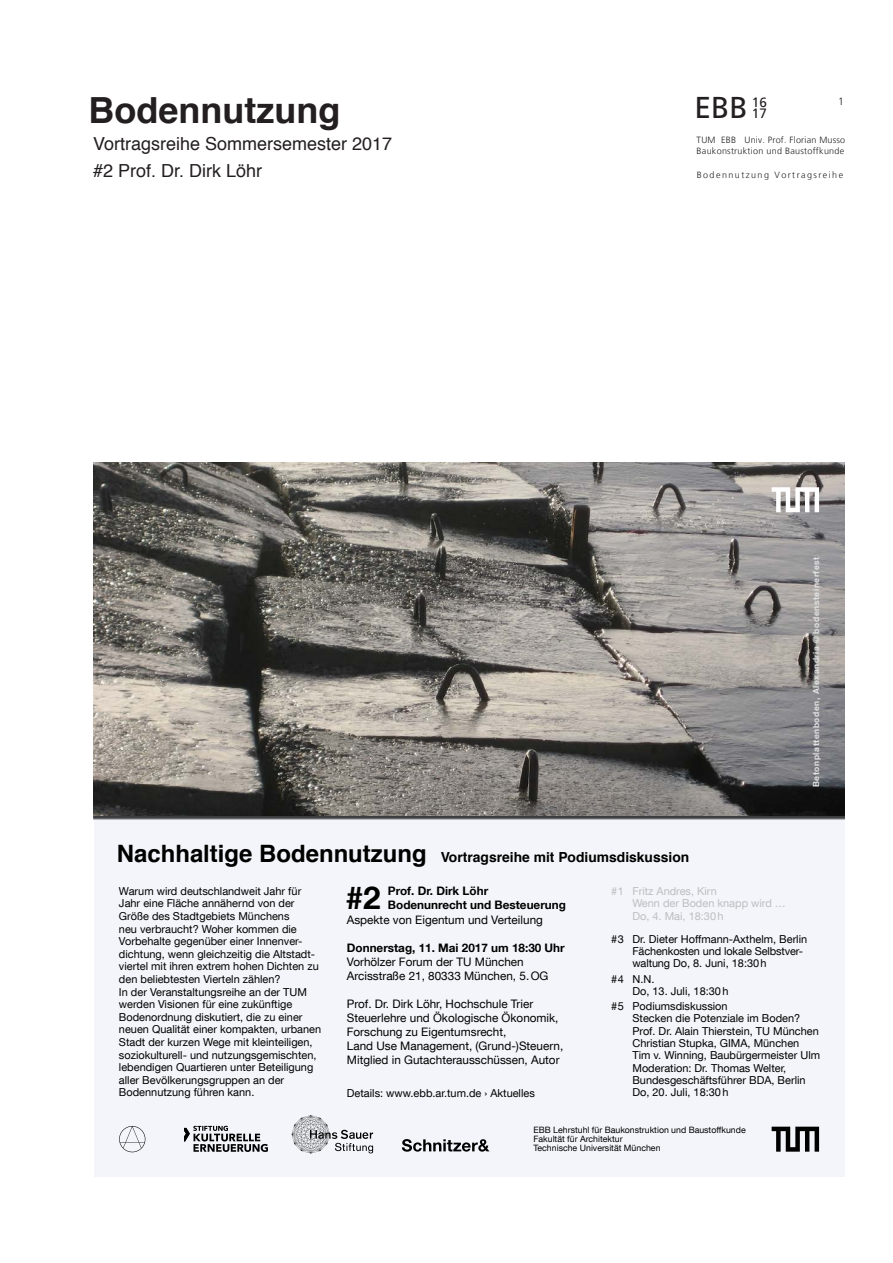
<style>
.page{position:relative;width:893px;height:1263px;background:#fff}
.page>*{position:absolute;margin:0;border:0;box-sizing:border-box;transform-origin:0 0}
.t1{font:700 36px "Helvetica";color:#231f20}
.t2{font:700 31.35px "TUM Neue Helvetica";color:#000}
.t3{font:30px "Frutiger";color:#231f20}
.t4{font:18px "Helvetica";color:#231f20}
.t5{font:700 13.8px "Helvetica";color:#000}
.t6{font:13.5px "Frutiger";color:#231f20}
.t7{font:11.7px/14.1px "TUM Neue Helvetica";color:#000}
.t8{font:700 11.7px "TUM Neue Helvetica";color:#000}
.t9{font:10.95px/12.6px "TUM Neue Helvetica";color:#000}
.t10{font:10.95px/12.3px "TUM Neue Helvetica";color:#bcbec0}
.t11{font:300 10.5px "Frutiger";color:#231f20}
.t12{font:300 9px/10.8px "Frutiger";letter-spacing:.03em;color:#231f20}
.t13{font:300 9px "Frutiger";letter-spacing:.16em;color:#231f20}
.t14{font:8.7px/9.3px "TUM Neue Helvetica";color:#000}
.t15{font:700 8.4px "TUM Neue Helvetica";letter-spacing:.07em;color:#e2e3e4}
.s1{font-size:24px}
.s2{font-weight:700}
</style>
<div class="page">
<div style="left:94px;top:816px;width:750px;height:361px;background:#f4f5fa"></div>
<img style="left:94px;top:462px;width:750px;height:354px">
<svg style="left:772px;top:487px;width:47px;height:25px"></svg>
<svg style="left:402px;top:1139px;width:87px;height:13px"></svg>
<svg style="left:292px;top:1115px;width:81px;height:38px"></svg>
<svg style="left:184px;top:1126px;width:84px;height:26px"></svg>
<svg style="left:119px;top:1126px;width:26px;height:26px"></svg>
<svg style="left:772px;top:1127px;width:47px;height:25px"></svg>
<p class="t1" style="left:89px;top:81px;width:253px">Bodennutzung</p>
<p class="t4" style="left:93px;top:130px;width:301px">Vortragsreihe Sommersemester 2017</p>
<p class="t4" style="left:93px;top:157px;width:171px">#2 Prof. Dr. Dirk Löhr</p>
<h3 class="t3" style="left:694px;top:90px;width:55px">EBB</h3>
<p class="t6" style="left:752px;top:106px;width:17px">17</p>
<p class="t6" style="left:752px;top:94px;width:17px">16</p>
<p class="t11" style="left:838px;top:95px;width:7px">1</p>
<p class="t12" style="left:697px;top:135px;width:150px">TUM EBB Univ. Prof. Florian Musso<br>Baukonstruktion und Baustoffkunde</p>
<p class="t13" style="left:697px;top:169px;width:148px">Bodennutzung Vortragsreihe</p>
<p class="t15" style="left:811px;top:787px;width:232px;rotate:-90deg">Betonplattenboden, Alexandria © bodensteinerfest</p>
<p class="t5" style="left:117px;top:846px;width:574px"><span class="s1">Nachhaltige Bodennutzung</span> Vortragsreihe mit Podiumsdiskussion</p>
<p class="t10" style="left:632px;top:884px;width:155px;text-indent:-21px">#1 Fritz Andres, Kirn<br>Wenn der Boden knapp wird …<br>Do, 4. Mai, 18:30h</p>
<p class="t9" style="left:632px;top:932px;width:176px;text-indent:-21px">#3 Dr. Dieter Hoffmann-Axthelm, Berlin<br>Fächenkosten und lokale Selbstver&shy;waltung Do, 8. Juni, 18:30h</p>
<p class="t9" style="left:632px;top:972px;width:98px;text-indent:-21px">#4 N.N.<br>Do, 13. Juli, 18:30h</p>
<p class="t9" style="left:632px;top:1000px;width:189px;text-indent:-21px">#5 Podiumsdiskussion<br>Stecken die Potenziale im Boden?<br>Prof. Dr. Alain Thierstein, TU München Christian Stupka, GIMA, München Tim v. Winning, Baubürgermeister Ulm Moderation: Dr. Thomas Welter, Bundesgeschäftsführer BDA, Berlin</p>
<p class="t9" style="left:347px;top:1086px;width:189px">Details: www.ebb.ar.tum.de › Aktuelles</p>
<p class="t9" style="left:632px;top:1086px;width:98px">Do, 20. Juli, 18:30h</p>
<p class="t9" style="left:119px;top:884px;width:204px">Warum wird deutschlandweit Jahr für Jahr eine Fläche annähernd von der Größe des Stadtgebiets Münchens<br>neu verbraucht? Woher kommen die Vorbehalte gegenüber einer Innenver&shy;dichtung, wenn gleichzeitig die Altstadt&shy;viertel mit ihren extrem hohen Dichten zu den beliebtesten Vierteln zählen?<br>In der Veranstaltungsreihe an der TUM werden Visionen für eine zukünftige Bodenordnung diskutiert, die zu einer neuen Qualität einer kompakten, urbanen Stadt der kurzen Wege mit kleinteiligen, soziokulturell- und nutzungsgemischten, lebendigen Quartieren unter Beteiligung aller Bevölkerungsgruppen an der Bodennutzung führen kann.</p>
<p class="t2" style="left:346px;top:878px;width:36px">#2</p>
<p class="t8" style="left:388px;top:884px;width:102px">Prof. Dr. Dirk Löhr</p>
<p class="t8" style="left:388px;top:898px;width:179px">Bodenunrecht und Besteuerung</p>
<p class="t7" style="left:347px;top:912px;width:198px">Aspekte von Eigentum und Verteilung</p>
<p class="t7" style="left:347px;top:940px;width:219px"><span class="s2">Donnerstag, 11. Mai 2017 um 18:30 Uhr<br></span>Vorhölzer Forum der TU München<br>Arcisstraße 21, 80333 München, 5.OG</p>
<p class="t7" style="left:347px;top:996px;width:218px">Prof. Dr. Dirk Löhr, Hochschule Trier Steuerlehre und Ökologische Ökonomik, Forschung zu Eigentumsrecht,<br>Land Use Management, (Grund-)Steuern, Mitglied in Gutachterausschüssen, Autor</p>
<p class="t14" style="left:533px;top:1125px;width:214px">EBB Lehrstuhl für Baukonstruktion und Baustoffkunde<br>Fakultät für Architektur<br>Technische Universität München</p>
</div>
